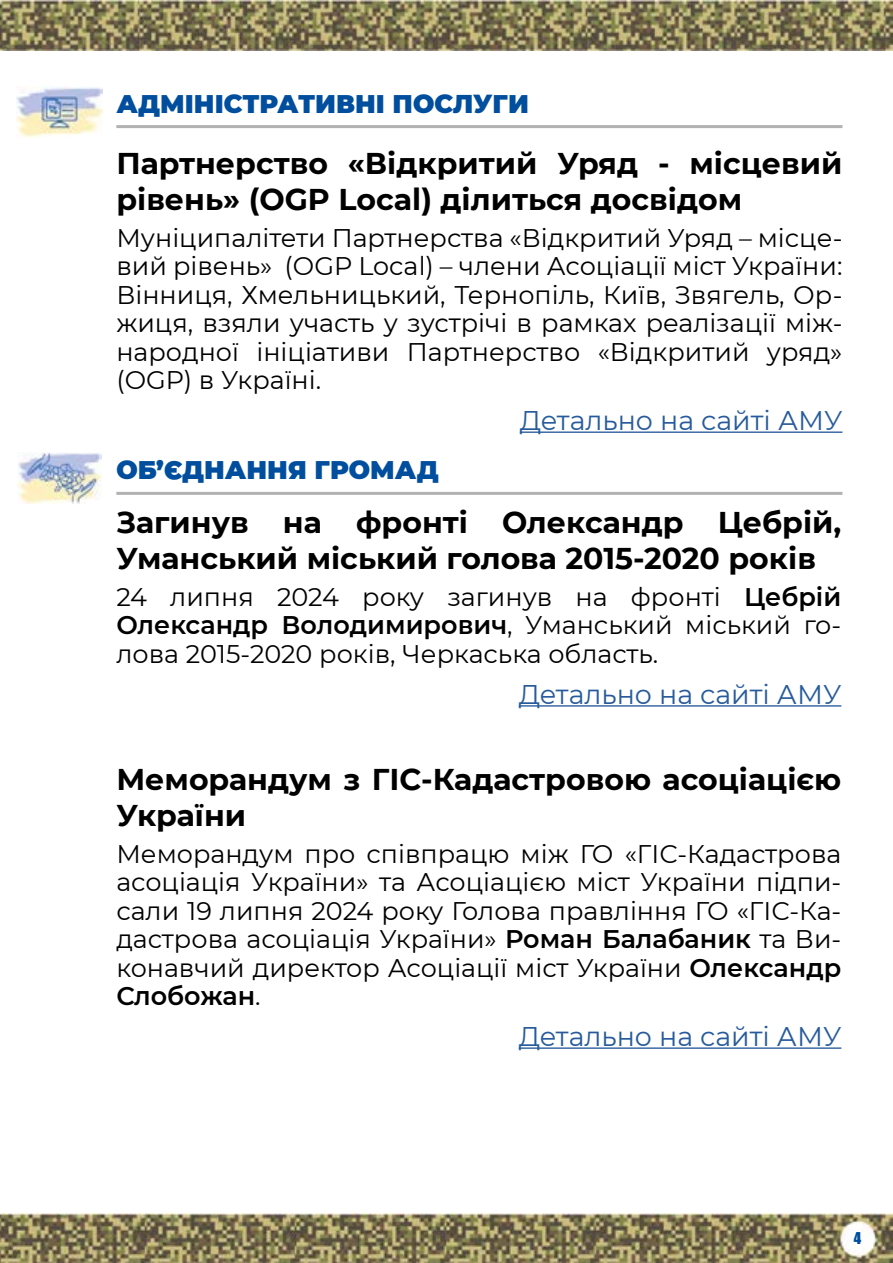
<style>
.page{position:relative;width:893px;height:1263px;background:#fff}
.page>*{position:absolute;margin:0;border:0;box-sizing:border-box;transform-origin:0 0}
.t1{font:700 30px/36px "Montserrat";color:#000}
.t2{font:27px "Montserrat";color:#275b9b}
.t3{font:25.5px/28.5px "Montserrat";color:#000;text-align:justify}
.t4{font:900 25.5px "Montserrat";color:#004e9d}
.t5{font:15px "Impact";color:#004e9d}
.s1{font-weight:600}
</style>
<div class="page">
<img style="left:0;top:0;width:893px;height:50px">
<img style="left:0;top:1213px;width:893px;height:50px">
<img style="left:17px;top:453px;width:85px;height:51px">
<hr style="left:116px;top:492px;width:726px;height:3px;background:#b3b2b2">
<hr style="left:519px;top:705px;width:322px;height:2px;background:#275b9b">
<hr style="left:519px;top:1047px;width:322px;height:2px;background:#275b9b">
<img style="left:17px;top:86px;width:85px;height:51px">
<hr style="left:116px;top:125px;width:726px;height:3px;background:#b3b2b2">
<hr style="left:520px;top:431px;width:322px;height:2px;background:#275b9b">
<p class="t4" style="left:116px;top:84px;width:414px">АДМІНІСТРАТИВНІ ПОСЛУГИ</p>
<p class="t1" style="left:116px;top:144px;width:728px">Партнерство «Відкритий Уряд - місцевий рівень» (OGP Local) ділиться досвідом</p>
<p class="t3" style="left:116px;top:222px;width:728px">Муніципалітети Партнерства «Відкритий Уряд – місце&shy;вий рівень» (OGP Local) – члени Асоціації міст України:<br>Вінниця, Хмельницький, Тернопіль, Київ, Звягель, Ор&shy;жиця, взяли участь у зустрічі в рамках реалізації між&shy;народної ініціативи Партнерство «Відкритий уряд» (OGP) в Україні.</p>
<p class="t2" style="left:520px;top:402px;width:324px">Детально на сайті АМУ</p>
<p class="t4" style="left:116px;top:451px;width:324px">ОБ’ЄДНАННЯ ГРОМАД</p>
<p class="t1" style="left:116px;top:503px;width:726px">Загинув на фронті Олександр Цебрій,<br>Уманський міський голова 2015-2020 років</p>
<p class="t3" style="left:116px;top:582px;width:726px">24 липня 2024 року загинув на фронті <span class="s1">Цебрій Олександр Володимирович</span>, Уманський міський го&shy;лова 2015-2020 років, Черкаська область.</p>
<p class="t2" style="left:519px;top:676px;width:324px">Детально на сайті АМУ</p>
<p class="t1" style="left:116px;top:759px;width:726px">Меморандум з ГІС-Кадастровою асоціацією<br>України</p>
<p class="t3" style="left:116px;top:838px;width:726px">Меморандум про співпрацю між ГО «ГІС-Кадастрова асоціація України» та Асоціацією міст України підпи&shy;сали 19 липня 2024 року Голова правління ГО «ГІС-Ка&shy;дастрова асоціація України» <span class="s1">Роман Балабаник</span> та Ви&shy;конавчий директор Асоціації міст України <span class="s1">Олександр Слобожан</span>.</p>
<p class="t2" style="left:519px;top:1018px;width:324px">Детально на сайті АМУ</p>
<p class="t5" style="left:854px;top:1226px;width:9px">4</p>
</div>
